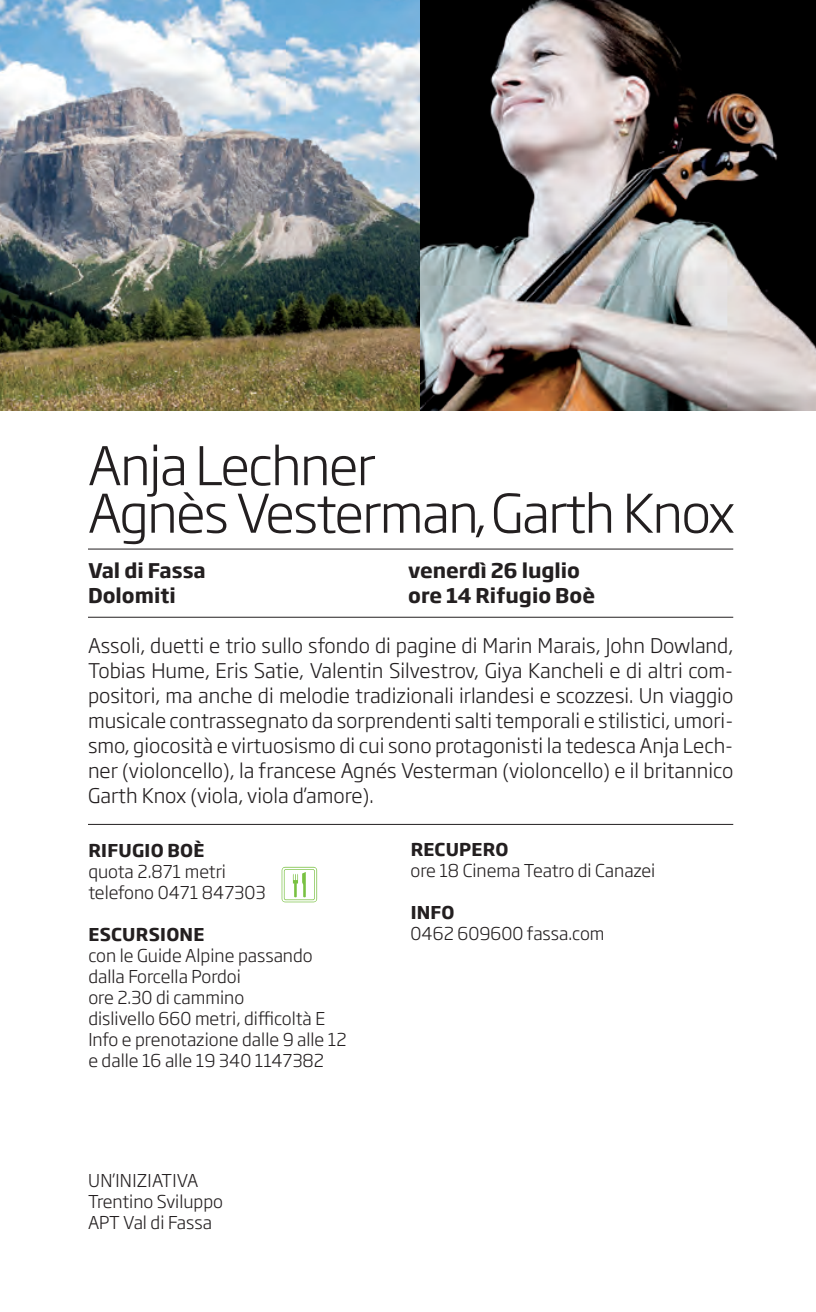
<style>
.page{position:relative;width:816px;height:1312px;background:#fff}
.page>*{position:absolute;margin:0;border:0;box-sizing:border-box;transform-origin:0 0}
.t1{font:61.5px "Signs";color:#79c142}
.t2{font:300 52.5px/47.5px "Soho Gothic Pro";letter-spacing:-.03em;color:#231f20}
.t3{font:300 20px/25px "Soho Gothic Pro";color:#231f20;text-align:justify}
.t4{font:700 20px "Soho Gothic Pro";color:#231f20}
.t5{font:300 17.5px/21px "Soho Gothic Pro";color:#231f20}
.t6{font:700 17.5px "Soho Gothic Pro";letter-spacing:.015em;color:#231f20}
</style>
<div class="page">
<img style="left:0;top:0;width:420px;height:410px">
<hr style="left:88px;top:548px;width:645px;height:1px;background:#231f20">
<hr style="left:88px;top:617px;width:645px;height:1px;background:#231f20">
<hr style="left:88px;top:824px;width:645px;height:1px;background:#231f20">
<img style="left:420px;top:0;width:396px;height:410px">
<svg style="left:0;top:0;width:4px;height:4px"></svg>
<h2 class="t2" style="left:88px;top:439px;width:648px">Anja Lechner<br>Agnès Vesterman, Garth Knox</h2>
<p class="t4" style="left:88px;top:554px;width:119px">Val di Fassa</p>
<p class="t4" style="left:408px;top:554px;width:173px">venerdì 26 luglio</p>
<p class="t4" style="left:88px;top:579px;width:89px">Dolomiti</p>
<p class="t4" style="left:408px;top:579px;width:188px">ore 14 Rifugio Boè</p>
<p class="t3" style="left:88px;top:631px;width:646px">Assoli, duetti e trio sullo sfondo di pagine di Marin Marais, John Dowland, Tobias Hume, Eris Satie, Valentin Silvestrov, Giya Kancheli e di altri com&shy;positori, ma anche di melodie tradizionali irlandesi e scozzesi. Un viaggio musicale contrassegnato da sorprendenti salti temporali e stilistici, umori&shy;smo, giocosità e virtuosismo di cui sono protagonisti la tedesca Anja Lech&shy;ner (violoncello), la francese Agnés Vesterman (violoncello) e il britannico Garth Knox (viola, viola d’amore).</p>
<p class="t6" style="left:88px;top:836px;width:117px">Rifugio Boè</p>
<p class="t5" style="left:88px;top:859px;width:179px">quota 2.871 metri telefono 0471 847303</p>
<p class="t6" style="left:88px;top:920px;width:88px">ESCURSIONE</p>
<p class="t5" style="left:88px;top:943px;width:260px">con le Guide Alpine passando dalla Forcella Pordoi<br>ore 2.30 di cammino<br>dislivello 660 metri, difficoltà E<br>Info e prenotazione dalle 9 alle 12 e dalle 16 alle 19 340 1147382</p>
<h1 class="t1" style="left:281px;top:845px;width:39px">K</h1>
<p class="t5" style="left:88px;top:1169px;width:137px">UN’INIZIATIVA<br>Trentino Sviluppo<br>APT Val di Fassa</p>
<p class="t6" style="left:411px;top:835px;width:97px">RECUPERO</p>
<p class="t5" style="left:410px;top:859px;width:246px">ore 18 Cinema Teatro di Canazei</p>
<p class="t6" style="left:411px;top:898px;width:43px">INFO</p>
<p class="t5" style="left:410px;top:922px;width:195px">0462 609600 fassa.com</p>
</div>
